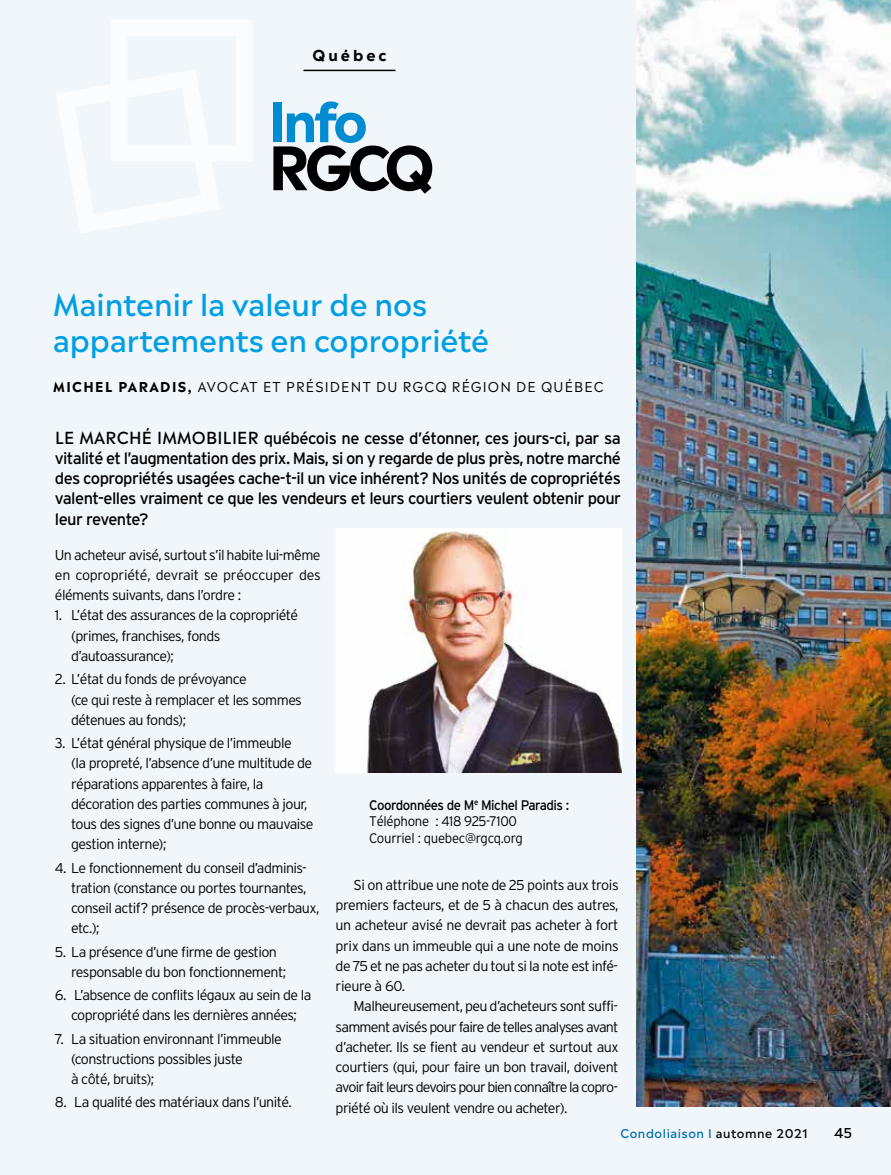
<style>
.page{position:relative;width:891px;height:1175px;background:#fff}
.page>*{position:absolute;margin:0;border:0;box-sizing:border-box;transform-origin:0 0}
.t1{font:700 59.25px "Madera";color:#000}
.t2{font:700 54px "Madera";color:#008bd2}
.t3{font:500 30px/36px "Madera";color:#009fe3}
.t4{font:16.5px/20.2px "Interstate";letter-spacing:-.035em;color:#000;text-align:justify}
.t5{font:700 15px "Madera";letter-spacing:.195em;color:#000}
.t6{font:300 14.25px/20.2px "Interstate";letter-spacing:-.04em;color:#000}
.t7{font:300 13.8px/16.5px "Interstate";letter-spacing:-.02em;color:#000;scale:.95 1}
.t8{font:13.5px "Madera";letter-spacing:.085em;color:#000}
.t9{font:500 13.5px "Madera";color:#000}
.t10{font:500 12px "Madera";letter-spacing:.05em;color:#006db1}
.s1{font-weight:700}
.s2{font-family:"Madera";font-weight:500}
.s3{font-weight:400}
.s4{color:#000}
</style>
<div class="page">
<div style="left:0;top:0;width:891px;height:1174px;background:#f0f6f9"></div>
<img style="left:637px;top:0;width:254px;height:1106px">
<img style="left:336px;top:529px;width:286px;height:243px">
<svg style="left:56px;top:20px;width:196px;height:213px"></svg>
<hr style="left:303px;top:70px;width:92px;height:1px;background:#000">
<p class="t5" style="left:313px;top:42px;width:76px">Québec</p>
<h2 class="t2" style="left:268px;top:74px;width:101px">Info</h2>
<h1 class="t1" style="left:268px;top:116px;width:168px">RGCQ</h1>
<h3 class="t3" style="left:53px;top:282px;width:437px">Maintenir la valeur de nos appartements en copropriété</h3>
<p class="t8" style="left:53px;top:375px;width:552px"><span class="s1">MICHEL PARADIS,</span> AVOCAT ET PRÉSIDENT DU RGCQ RÉGION DE QUÉBEC</p>
<p class="t4" style="left:55px;top:427px;width:568px"><span class="s2">LE MARCHÉ IMMOBILIER</span> québécois ne cesse d’étonner, ces jours-ci, par sa vitalité et l’aug men tation des prix. Mais, si on y regarde de plus près, notre marché des copropriétés usagées cache-t-il un vice inhérent? Nos unités de copropriétés valent-elles vraiment ce que les vendeurs et leurs courtiers veulent obtenir pour leur revente?</p>
<p class="t6" style="left:55px;top:544px;width:267px;text-align:justify">Un acheteur avisé, surtout s’il habite lui-même en copropriété, devrait se préoccuper des éléments suivants, dans l’ordre :</p>
<p class="t6" style="left:71px;top:605px;width:229px;text-indent:-16px">1. L’état des assurances de la copropriété (primes, franchises, fonds d’autoassurance);</p>
<p class="t6" style="left:71px;top:669px;width:232px;text-indent:-16px">2. L’état du fonds de prévoyance<br>(ce qui reste à remplacer et les sommes détenues au fonds);</p>
<p class="t6" style="left:71px;top:732px;width:244px;text-indent:-16px">3. L’état général physique de l’immeuble<br>(la propreté, l’absence d’une multitude de répa rations apparentes à faire, la décoration des parties communes à jour, tous des signes d’une bonne ou mauvaise gestion interne);</p>
<p class="t6" style="left:71px;top:857px;width:250px;text-indent:-16px">4. Le fonctionnement du conseil d’adminis - tration (constance ou portes tournantes, conseil actif? présence de procès-verbaux, etc.);</p>
<p class="t6" style="left:71px;top:941px;width:217px;text-indent:-16px">5. La présence d’une firme de gestion respon sable du bon fonctionnement;</p>
<p class="t6" style="left:55px;top:984px;width:258px;text-align:center">6. L’absence de conflits légaux au sein de la copropriété dans les dernières années;</p>
<p class="t6" style="left:71px;top:1028px;width:212px;text-indent:-16px">7. La situation environnant l’immeuble (constructions possibles juste<br>à côté, bruits);</p>
<p class="t6" style="left:55px;top:1092px;width:239px">8. La qualité des matériaux dans l’unité.</p>
<p class="t7" style="left:369px;top:796px;width:212px"><span class="s3">Coordonnées de M</span><sup>e</sup> <span class="s3">Michel Paradis :<br></span>Téléphone : 418 925-7100<br>Courriel : quebec@rgcq.org</p>
<p class="t6" style="left:336px;top:874px;width:285px;text-align:justify;text-indent:18px">Si on attribue une note de 25 points aux trois premiers facteurs, et de 5 à chacun des autres, un acheteur avisé ne devrait pas acheter à fort prix dans un immeuble qui a une note de moins de 75 et ne pas acheter du tout si la note est infé - rieure à 60.</p>
<p class="t6" style="left:336px;top:996px;width:285px;text-align:justify;text-indent:18px">Malheureusement, peu d’acheteurs sont suffi - sam ment avisés pour faire de telles analyses avant d’acheter. Ils se fient au vendeur et surtout aux courtiers (qui, pour faire un bon travail, doivent avoir fait leurs devoirs pour bien connaître la copro - priété où ils veulent vendre ou acheter).</p>
<p class="t10" style="left:620px;top:1123px;width:189px">Condoliaison I <span class="s4">automne 2021</span></p>
<p class="t9" style="left:834px;top:1121px;width:19px">45</p>
</div>
